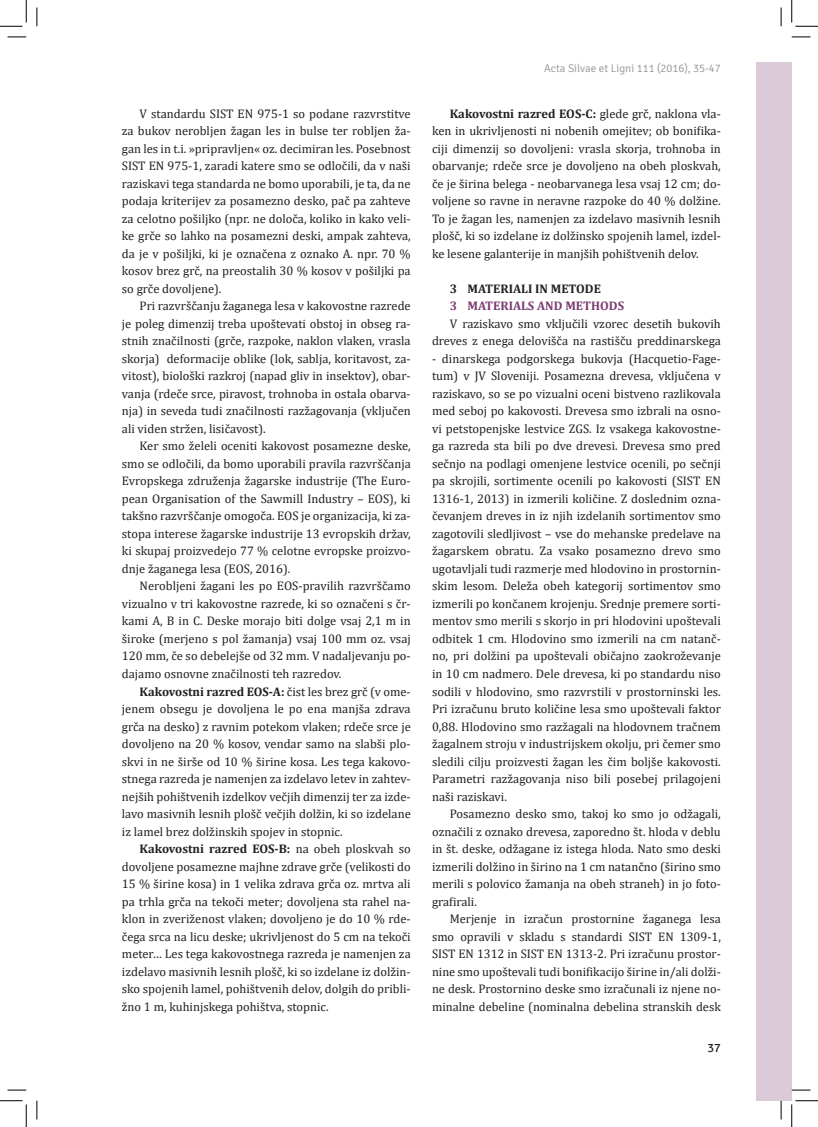
<style>
.page{position:relative;width:818px;height:1127px;background:#fff}
.page>*{position:absolute;margin:0;border:0;box-sizing:border-box;transform-origin:0 0}
.t1{font:12.5px/17.5px "Cambria";color:#231f20;text-align:justify}
.t2{font:700 12.5px "Cambria";color:#7a3b70}
.t3{font:700 12.5px "Cambria";color:#231f20}
.t4{font:12.5px "Signika";color:#231f20}
.t5{font:300 11.25px "Signika";color:#939598}
.s1{font-weight:700}
</style>
<div class="page">
<div style="left:756px;top:62px;width:36px;height:1038px;background:#dbcad8"></div>
<svg style="left:8px;top:36px;width:18px;height:2px"></svg>
<svg style="left:792px;top:36px;width:18px;height:2px"></svg>
<svg style="left:8px;top:1089px;width:18px;height:1px"></svg>
<svg style="left:792px;top:1089px;width:18px;height:1px"></svg>
<svg style="left:36px;top:8px;width:2px;height:18px"></svg>
<svg style="left:36px;top:1100px;width:2px;height:19px"></svg>
<svg style="left:780px;top:8px;width:2px;height:18px"></svg>
<svg style="left:780px;top:1100px;width:2px;height:19px"></svg>
<svg style="left:0;top:0;width:27px;height:27px"></svg>
<svg style="left:0;top:1100px;width:27px;height:26px"></svg>
<svg style="left:791px;top:0;width:27px;height:27px"></svg>
<svg style="left:791px;top:1100px;width:27px;height:26px"></svg>
<p class="t1" style="left:122px;top:104px;width:290px;text-indent:18px">V standardu SIST EN 975-1 so podane razvrstitve za bukov nerobljen žagan les in bulse ter robljen ža&shy;gan les in t.i. »pripravljen« oz. decimiran les. Posebnost SIST EN 975-1, zaradi katere smo se odločili, da v naši raziskavi tega standarda ne bomo uporabili, je ta, da ne podaja kriterijev za posamezno desko, pač pa zahteve za celotno pošiljko (npr. ne določa, koliko in kako veli&shy;ke grče so lahko na posamezni deski, ampak zahteva, da je v pošiljki, ki je označena z oznako A. npr. 70 % kosov brez grč, na preostalih 30 % kosov v pošiljki pa so grče dovoljene).</p>
<p class="t1" style="left:122px;top:297px;width:290px;text-indent:18px">Pri razvrščanju žaganega lesa v kakovostne razrede je poleg dimenzij treba upoštevati obstoj in obseg ra&shy;stnih značilnosti (grče, razpoke, naklon vlaken, vrasla skorja) deformacije oblike (lok, sablja, koritavost, za&shy;vitost), biološki razkroj (napad gliv in insektov), obar&shy;vanja (rdeče srce, piravost, trohnoba in ostala obarva&shy;nja) in seveda tudi značilnosti razžagovanja (vključen ali viden stržen, lisičavost).</p>
<p class="t1" style="left:122px;top:437px;width:290px;text-indent:18px">Ker smo želeli oceniti kakovost posamezne deske, smo se odločili, da bomo uporabili pravila razvrščanja Evropskega združenja žagarske industrije (The Euro&shy;pean Organisation of the Sawmill Industry – EOS), ki takšno razvrščanje omogoča. EOS je organizacija, ki za&shy;stopa interese žagarske industrije 13 evropskih držav, ki skupaj proizvedejo 77 % celotne evropske proizvo&shy;dnje žaganega lesa (EOS, 2016).</p>
<p class="t1" style="left:122px;top:577px;width:290px;text-indent:18px">Nerobljeni žagani les po EOS-pravilih razvrščamo vizualno v tri kakovostne razrede, ki so označeni s čr&shy;kami A, B in C. Deske morajo biti dolge vsaj 2,1 m in široke (merjeno s pol žamanja) vsaj 100 mm oz. vsaj 120 mm, če so debelejše od 32 mm. V nadaljevanju po&shy;dajamo osnovne značilnosti teh razredov.</p>
<p class="t1" style="left:122px;top:682px;width:290px;text-indent:18px"><span class="s1">Kakovostni razred EOS-A:</span> čist les brez grč (v ome&shy;jenem obsegu je dovoljena le po ena manjša zdrava grča na desko) z ravnim potekom vlaken; rdeče srce je dovoljeno na 20 % kosov, vendar samo na slabši plo&shy;skvi in ne širše od 10 % širine kosa. Les tega kakovo&shy;stnega razreda je namenjen za izdelavo letev in zahtev&shy;nejših pohištvenih izdelkov večjih dimenzij ter za izde&shy;lavo masivnih lesnih plošč večjih dolžin, ki so izdelane iz lamel brez dolžinskih spojev in stopnic.</p>
<p class="t1" style="left:122px;top:839px;width:290px;text-indent:18px"><span class="s1">Kakovostni razred EOS-B:</span> na obeh ploskvah so dovoljene posamezne majhne zdrave grče (velikosti do 15 % širine kosa) in 1 velika zdrava grča oz. mrtva ali pa trhla grča na tekoči meter; dovoljena sta rahel na&shy;klon in zveriženost vlaken; dovoljeno je do 10 % rde&shy;čega srca na licu deske; ukrivljenost do 5 cm na tekoči meter… Les tega kakovostnega razreda je namenjen za izdelavo masivnih lesnih plošč, ki so izdelane iz dolžin&shy;sko spojenih lamel, pohištvenih delov, dolgih do pribli&shy;žno 1 m, kuhinjskega pohištva, stopnic.</p>
<p class="t5" style="left:544px;top:62px;width:178px">Acta Silvae et Ligni 111 (2016), 35-47</p>
<p class="t1" style="left:432px;top:104px;width:290px;text-indent:18px"><span class="s1">Kakovostni razred EOS-C:</span> glede grč, naklona vla&shy;ken in ukrivljenosti ni nobenih omejitev; ob bonifika&shy;ciji dimenzij so dovoljeni: vrasla skorja, trohnoba in obarvanje; rdeče srce je dovoljeno na obeh ploskvah, če je širina belega - neobarvanega lesa vsaj 12 cm; do&shy;voljene so ravne in neravne razpoke do 40 % dolžine.<br>To je žagan les, namenjen za izdelavo masivnih lesnih plošč, ki so izdelane iz dolžinsko spojenih lamel, izdel&shy;ke lesene galanterije in manjših pohištvenih delov.</p>
<p class="t3" style="left:450px;top:281px;width:153px">3 MATERIALI IN METODE</p>
<p class="t2" style="left:450px;top:298px;width:176px">3 MATERIALS AND METHODS</p>
<p class="t1" style="left:432px;top:314px;width:290px;text-align:right">V raziskavo smo vključili vzorec desetih bukovih dreves z enega delovišča na rastišču preddinarskega</p>
<p class="t1" style="left:432px;top:349px;width:290px">- dinarskega podgorskega bukovja (Hacquetio-Fage&shy;tum) v JV Sloveniji. Posamezna drevesa, vključena v raziskavo, so se po vizualni oceni bistveno razlikovala med seboj po kakovosti. Drevesa smo izbrali na osno&shy;vi petstopenjske lestvice ZGS. Iz vsakega kakovostne&shy;ga razreda sta bili po dve drevesi. Drevesa smo pred sečnjo na podlagi omenjene lestvice ocenili, po sečnji pa skrojili, sortimente ocenili po kakovosti (SIST EN 1316-1, 2013) in izmerili količine. Z doslednim ozna&shy;čevanjem dreves in iz njih izdelanih sortimentov smo zagotovili sledljivost – vse do mehanske predelave na žagarskem obratu. Za vsako posamezno drevo smo ugotavljali tudi razmerje med hlodovino in prostornin&shy;skim lesom. Deleža obeh kategorij sortimentov smo izmerili po končanem krojenju. Srednje premere sorti&shy;mentov smo merili s skorjo in pri hlodovini upoštevali odbitek 1 cm. Hlodovino smo izmerili na cm natanč&shy;no, pri dolžini pa upoštevali običajno zaokroževanje in 10 cm nadmero. Dele drevesa, ki po standardu niso sodili v hlodovino, smo razvrstili v prostorninski les.<br>Pri izračunu bruto količine lesa smo upoštevali faktor 0,88. Hlodovino smo razžagali na hlodovnem tračnem žagalnem stroju v industrijskem okolju, pri čemer smo sledili cilju proizvesti žagan les čim boljše kakovosti.<br>Parametri razžagovanja niso bili posebej prilagojeni naši raziskavi.</p>
<p class="t1" style="left:432px;top:804px;width:290px;text-indent:18px">Posamezno desko smo, takoj ko smo jo odžagali, označili z oznako drevesa, zaporedno št. hloda v deblu in št. deske, odžagane iz istega hloda. Nato smo deski izmerili dolžino in širino na 1 cm natančno (širino smo merili s polovico žamanja na obeh straneh) in jo foto&shy;grafirali.</p>
<p class="t1" style="left:432px;top:909px;width:290px;text-indent:18px">Merjenje in izračun prostornine žaganega lesa smo opravili v skladu s standardi SIST EN 1309-1, SIST EN 1312 in SIST EN 1313-2. Pri izračunu prostor&shy;nine smo upoštevali tudi bonifikacijo širine in/ali dolži&shy;ne desk. Prostornino deske smo izračunali iz njene no&shy;minalne debeline (nominalna debelina stranskih desk</p>
<p class="t4" style="left:707px;top:1040px;width:15px">37</p>
</div>
